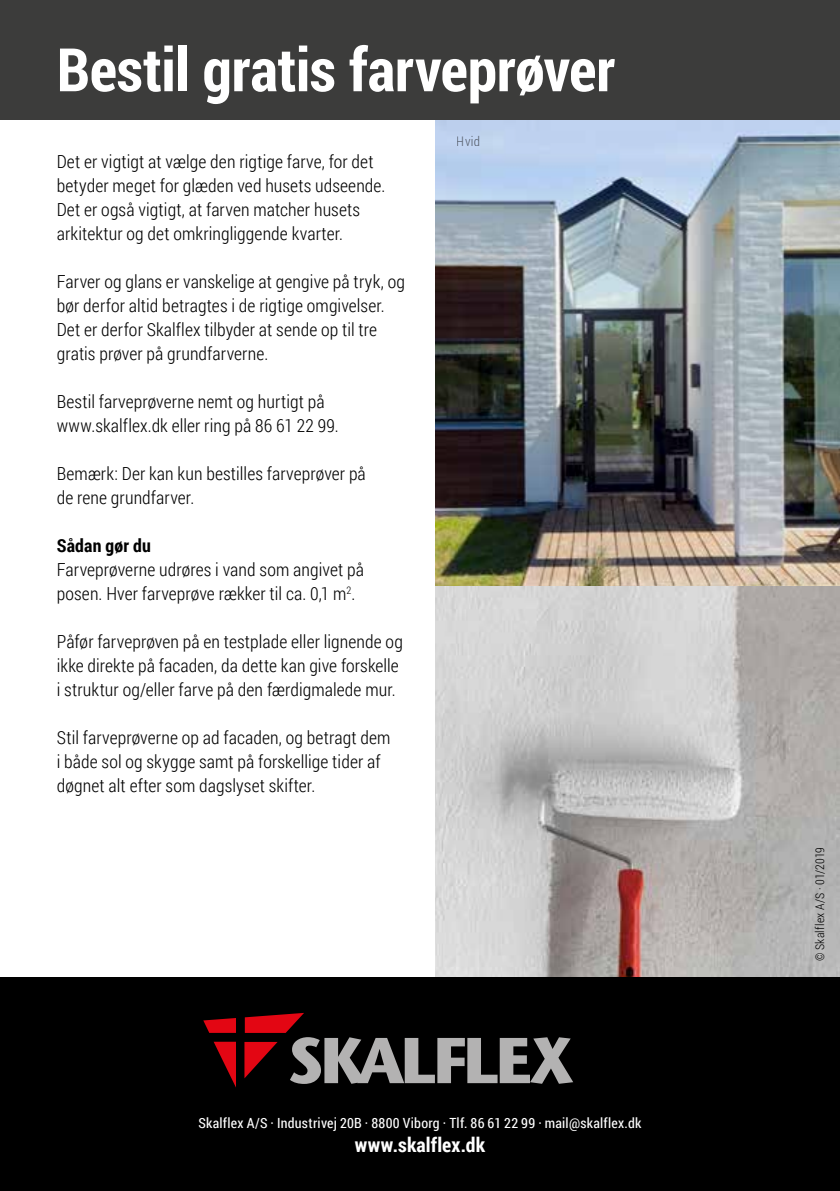
<style>
.page{position:relative;width:840px;height:1191px;background:#fff}
.page>*{position:absolute;margin:0;border:0;box-sizing:border-box;transform-origin:0 0}
.t1{font:700 60px "Roboto Condensed";letter-spacing:-.01em;color:#fff}
.t2{font:700 20px "Roboto Condensed";letter-spacing:.01em;color:#fff}
.t3{font:300 18px/24px "Roboto Condensed";letter-spacing:.005em;color:#000}
.t4{font:700 18px "Roboto Condensed";letter-spacing:.01em;color:#000}
.t5{font:14px "Roboto Condensed";letter-spacing:.02em;color:#fff}
.t6{font:300 13.2px "Roboto Condensed";color:#706f6f}
.t7{font:300 12px "Roboto Condensed";letter-spacing:.02em;color:#000}
</style>
<div class="page">
<img style="left:435px;top:119px;width:404px;height:468px">
<div style="left:0;top:0;width:839px;height:119px;background:#3c3c3b"></div>
<img style="left:435px;top:587px;width:404px;height:390px">
<div style="left:0;top:977px;width:839px;height:214px;background:#000"></div>
<svg style="left:203px;top:1018px;width:33px;height:15px"></svg>
<svg style="left:213px;top:1041px;width:23px;height:46px"></svg>
<svg style="left:244px;top:1013px;width:329px;height:71px"></svg>
<h1 class="t1" style="left:57px;top:28px;width:560px">Bestil gratis farveprøver</h1>
<p class="t3" style="left:57px;top:149px;width:330px">Det er vigtigt at vælge den rigtige farve, for det betyder meget for glæden ved husets udseende.<br>Det er også vigtigt, at farven matcher husets arkitektur og det omkringliggende kvarter.</p>
<p class="t3" style="left:57px;top:269px;width:349px">Farver og glans er vanskelige at gengive på tryk, og bør derfor altid betragtes i de rigtige omgivelser.<br>Det er derfor Skalflex tilbyder at sende op til tre gratis prøver på grundfarverne.</p>
<p class="t3" style="left:57px;top:389px;width:283px">Bestil farveprøverne nemt og hurtigt på www.skalflex.dk eller ring på 86 61 22 99.</p>
<p class="t3" style="left:57px;top:461px;width:310px">Bemærk: Der kan kun bestilles farveprøver på de rene grundfarver.</p>
<p class="t4" style="left:57px;top:533px;width:95px">Sådan gør du</p>
<p class="t3" style="left:57px;top:557px;width:308px">Farveprøverne udrøres i vand som angivet på posen. Hver farveprøve rækker til ca. 0,1 m<sup>2</sup>.</p>
<p class="t3" style="left:57px;top:629px;width:347px">Påfør farveprøven på en testplade eller lignende og ikke direkte på facaden, da dette kan give forskelle i struktur og/eller farve på den færdigmalede mur.</p>
<p class="t3" style="left:57px;top:725px;width:335px">Stil farveprøverne op ad facaden, og betragt dem i både sol og skygge samt på forskellige tider af døgnet alt efter som dagslyset skifter.</p>
<p class="t6" style="left:456px;top:132px;width:25px">Hvid</p>
<p class="t5" style="left:198px;top:1113px;width:444px">Skalflex A/S · Industrivej 20B · 8800 Viborg · Tlf. 86 61 22 99 · mail@skalflex.dk</p>
<p class="t2" style="left:354px;top:1130px;width:132px">www.skalflex.dk</p>
<p class="t7" style="left:811px;top:961px;width:115px;rotate:-90deg">© Skalflex A/S · 01/2019</p>
</div>
